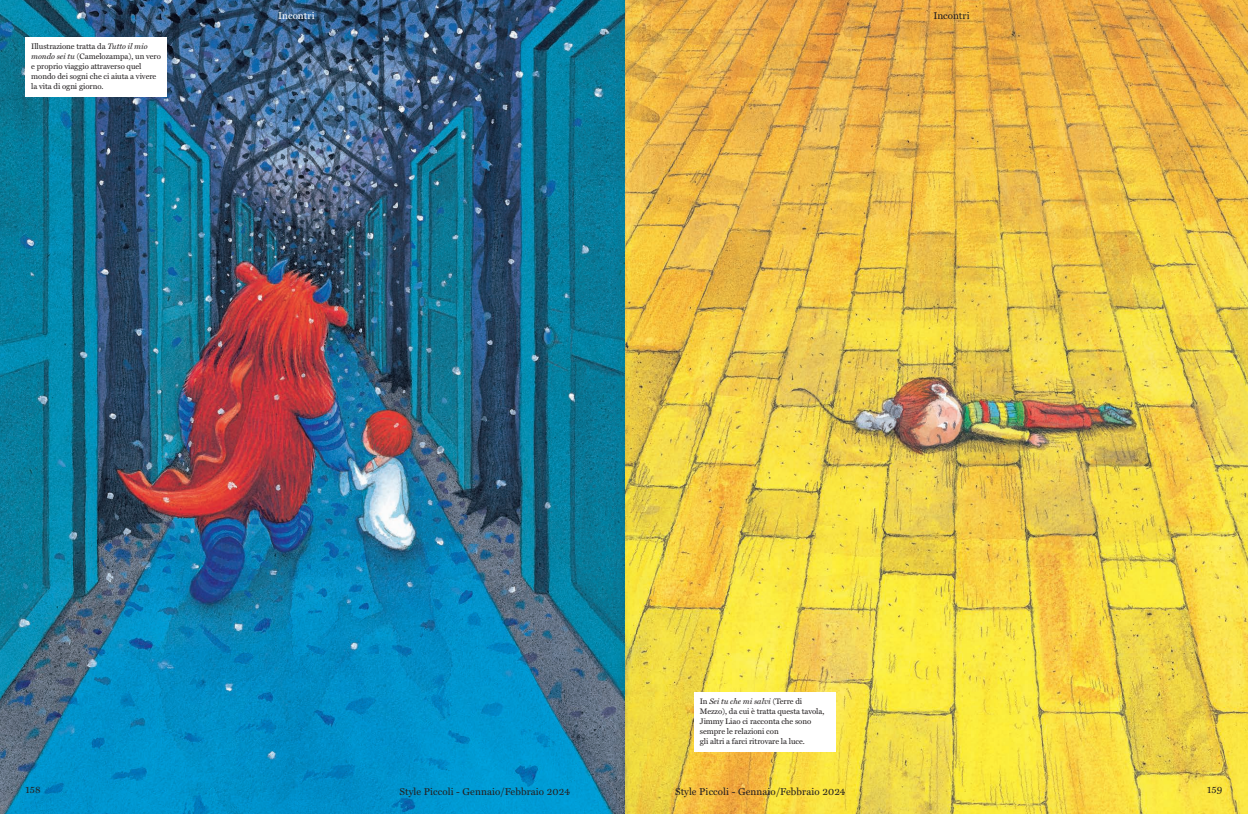
<style>
.page{position:relative;width:1248px;height:814px;background:#fff}
.page>*{position:absolute;margin:0;border:0;box-sizing:border-box;transform-origin:0 0}
.SP_CATENACCIO_MILLER{font:10px "Miller Text";letter-spacing:.01em;color:#231f20}
.SP_CATENACCIO_MILLER-2{font:10px "Miller Text";letter-spacing:.005em;color:#fff}
.SP_DIDA{font:8px/10px "Miller Text";letter-spacing:-.005em;color:#231f20}
.s1{font-style:italic}
</style>
<div class="page">
<img style="left:624px;top:0;width:623px;height:814px">
<img style="left:0;top:0;width:624px;height:814px">
<div style="left:26px;top:37px;width:141px;height:59px;background:#fff"></div>
<div style="left:694px;top:692px;width:142px;height:59px;background:#fff"></div>
<p class="SP_DIDA" style="left:31px;top:41px;width:131px">Illustrazione tratta da <span class="s1">Tutto il mio mondo sei tu</span> (Camelozampa), un vero e proprio viaggio attraverso quel mondo dei sogni che ci aiuta a vivere la vita di ogni giorno.</p>
<p class="SP_CATENACCIO_MILLER-2" style="left:278px;top:10px;width:38px">Incontri</p>
<p class="SP_CATENACCIO_MILLER" style="left:933px;top:10px;width:38px">Incontri</p>
<p class="SP_CATENACCIO_MILLER" style="left:26px;top:783px;width:17px">158</p>
<p class="SP_CATENACCIO_MILLER" style="left:399px;top:785px;width:172px">Style Piccoli - Gennaio/Febbraio 2024</p>
<p class="SP_DIDA" style="left:699px;top:696px;width:126px">In <span class="s1">Sei tu che mi salvi</span> (Terre di<br>Mezzo), da cui è tratta questa tavola,<br>Jimmy Liao ci racconta che sono sempre le relazioni con<br>gli altri a farci ritrovare la luce.</p>
<p class="SP_CATENACCIO_MILLER" style="left:675px;top:785px;width:172px">Style Piccoli - Gennaio/Febbraio 2024</p>
<p class="SP_CATENACCIO_MILLER" style="left:1207px;top:783px;width:17px">159</p>
</div>
